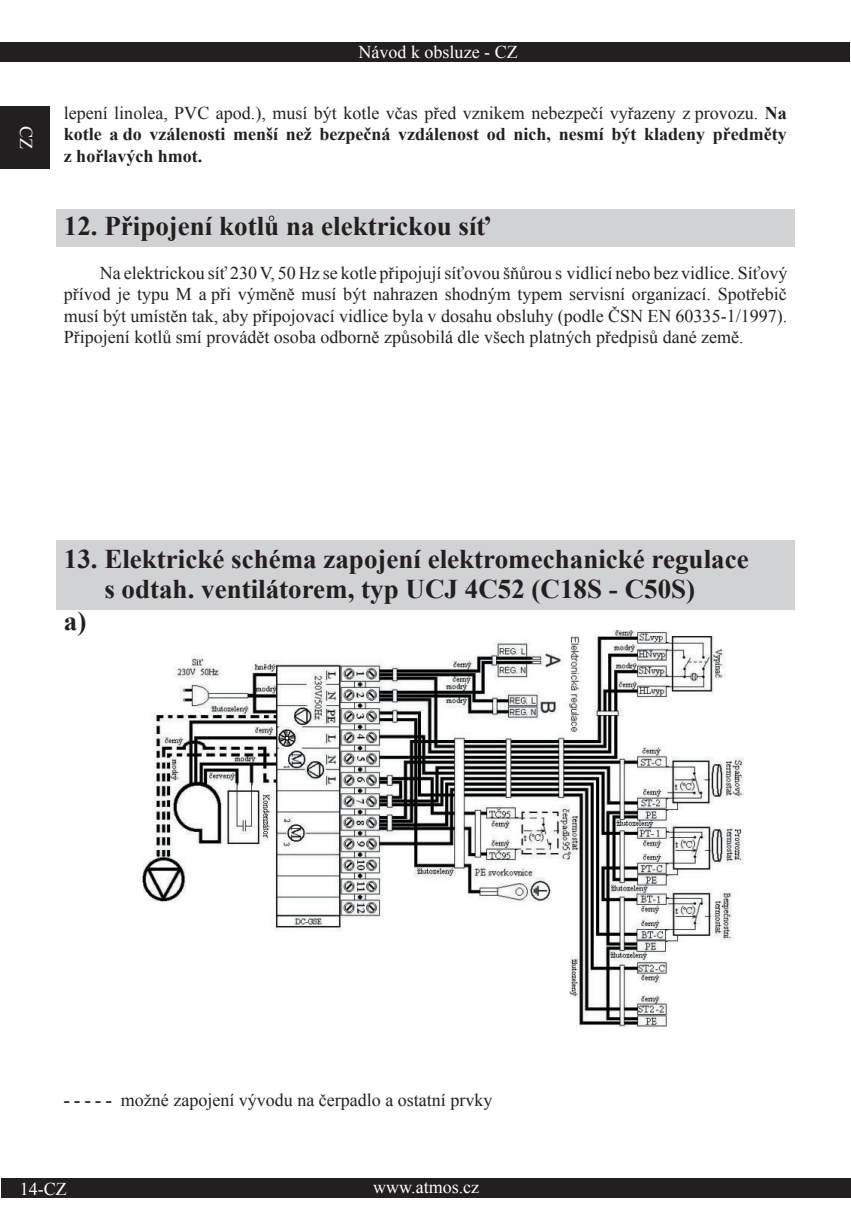
<style>
.page{position:relative;width:851px;height:1221px;background:#fff}
.page>*{position:absolute;margin:0;border:0;box-sizing:border-box;transform-origin:0 0}
.t1{font:700 27px/30px "Times New Roman";color:#231f20;text-align:center}
.t2{font:18px/21.6px "Times New Roman";color:#231f20;text-align:justify}
.t3{font:700 18px/21.6px "Times New Roman";color:#231f20;text-align:justify}
.t4{font:18px "Times New Roman";color:#fff}
.s1{font-weight:400}
.s2{font-weight:700}
</style>
<div class="page">
<div style="left:0;top:43px;width:849px;height:19px;background:#231f20"></div>
<div style="left:0;top:106px;width:50px;height:63px;background:#231f20"></div>
<div style="left:2px;top:1178px;width:848px;height:20px;background:#231f20"></div>
<div style="left:57px;top:540px;width:737px;height:69px;background:#d1d2d4"></div>
<div style="left:57px;top:209px;width:737px;height:38px;background:#d1d2d4"></div>
<img style="left:142px;top:631px;width:601px;height:397px">
<p class="t4" style="left:38px;top:126px;width:25px;rotate:90deg">CZ</p>
<p class="t4" style="left:358px;top:40px;width:160px">Návod k obsluze - CZ</p>
<p class="t3" style="left:64px;top:102px;width:724px"><span class="s1">lepení linolea, PVC apod.), musí být kotle včas před vznikem nebezpečí vyřazeny z provozu.</span> Na kotle a do vzálenosti menší než bezpečná vzdálenost od nich, nesmí být kladeny předměty z hořlavých hmot.</p>
<h1 class="t1" style="left:64px;top:210px;width:428px">12. Připojení kotlů na elektrickou síť</h1>
<p class="t2" style="left:64px;top:261px;width:725px;text-indent:36px">Na elektrickou síť 230 V, 50 Hz se kotle připojují síťovou šňůrou s vidlicí nebo bez vidlice. Síťový přívod je typu M a při výměně musí být nahrazen shodným typem servisní organizací. Spotřebič musí být umístěn tak, aby připojovací vidlice byla v dosahu obsluhy (podle ČSN EN 60335-1/1997).<br>Připojení kotlů smí provádět osoba odborně způsobilá dle všech platných předpisů dané země.</p>
<h1 class="t1" style="left:64px;top:543px;width:686px">13. Elektrické schéma zapojení elektromechanické regulace s odtah. ventilátorem, typ UCJ 4C52 (C18S - C50S)</h1>
<h1 class="t1" style="left:64px;top:605px;width:24px">a)</h1>
<p class="t2" style="left:64px;top:1088px;width:430px"><span class="s2">- - - - -</span> možné zapojení vývodu na čerpadlo a ostatní prvky</p>
<p class="t4" style="left:20px;top:1176px;width:48px">14-CZ</p>
<p class="t4" style="left:373px;top:1174px;width:107px">www.atmos.cz</p>
</div>
